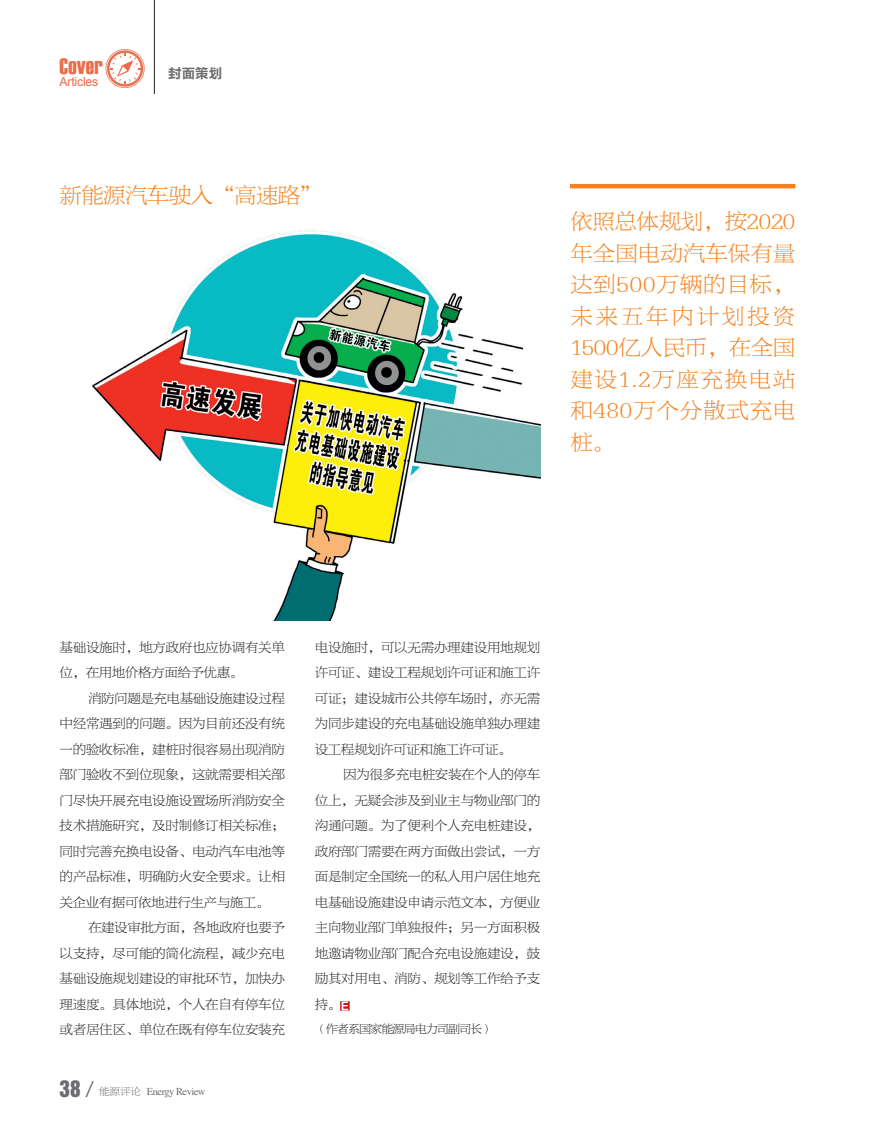
<style>
.page{position:relative;width:872px;height:1127px;background:#fff}
.page>*{position:absolute;margin:0;border:0;box-sizing:border-box;transform-origin:0 0}
.抽文{font:22.5px/31.5px "FZBYSK GBK1 0";letter-spacing:.035em;color:#f58220;text-align:justify}
.抽文-2{font:22.5px "FZBYSK GBK1 0";letter-spacing:-.03em;color:#f58220}
.大标题{font:22.5px "Haettenschweiler";letter-spacing:.01em;color:#ec6d4b;scale:1.04 1}
.t1{font:21px "Helvetica Inserat LT Std";color:#6c6d70}
.内文{font:13.5px/25.5px "FZBYSK GBK1 0";letter-spacing:-.02em;color:#231f20;text-align:justify}
.眉头{font:13.5px "FZLTCHK GBK1 0";color:#6c6d70}
.眉头-2{font:12.45px "Arial";letter-spacing:-.02em;color:#ec6d4b}
.文章结尾作者{font:12px "FZBYSK GBK1 0";letter-spacing:-.075em;color:#231f20}
.t2{font:10.5px "Times";letter-spacing:-.05em;color:#6c6d70}
.s1{font-family:"FZBYSK GBK1 0";font-size:24px}
.s2{font-family:"FZBYSK GBK1 0"}
</style>
<div class="page">
<svg style="left:340px;top:1001px;width:9px;height:9px"></svg>
<img style="left:92px;top:230px;width:448px;height:391px">
<hr style="left:570px;top:184px;width:225px;height:4px;background:#f58220">
<svg style="left:106px;top:49px;width:39px;height:39px"></svg>
<hr style="left:154px;top:0;width:1px;height:94px;background:#231f20">
<p class="大标题" style="left:59px;top:51px;width:43px">Cover</p>
<p class="眉头" style="left:168px;top:66px;width:55px">封面策划</p>
<p class="眉头-2" style="left:59px;top:73px;width:40px">Articles</p>
<p class="抽文-2" style="left:60px;top:184px;width:264px">新能源汽车驶入“高速路”</p>
<p class="抽文" style="left:570px;top:206px;width:227px">依照总体规划，按2020年全国电动汽车保有量达到500万辆的目标，未来五年内计划投资1500亿人民币，在全国建设1.2万座充换电站和480万个分散式充电桩。</p>
<p class="内文" style="left:60px;top:634px;width:227px">基础设施时，地方政府也应协调有关单位，在用地价格方面给予优惠。</p>
<p class="内文" style="left:60px;top:685px;width:227px;text-indent:29px">消防问题是充电基础设施建设过程中经常遇到的问题。因为目前还没有统一的验收标准，建桩时很容易出现消防部门验收不到位现象，这就需要相关部门尽快开展充电设施设置场所消防安全技术措施研究，及时制修订相关标准；同时完善充换电设备、电动汽车电池等的产品标准，明确防火安全要求。让相关企业有据可依地进行生产与施工。</p>
<p class="内文" style="left:60px;top:915px;width:227px;text-indent:29px">在建设审批方面，各地政府也要予以支持，尽可能的简化流程，减少充电基础设施规划建设的审批环节，加快办理速度。具体地说，个人在自有停车位或者居住区、单位在既有停车位安装充</p>
<h2 class="t1" style="left:60px;top:1076px;width:37px">38<span class="s1">/</span></h2>
<p class="t2" style="left:99px;top:1082px;width:108px"><span class="s2">能源评论</span> Energy Review</p>
<p class="内文" style="left:315px;top:634px;width:227px">电设施时，可以无需办理建设用地规划许可证、建设工程规划许可证和施工许可证；建设城市公共停车场时，亦无需为同步建设的充电基础设施单独办理建设工程规划许可证和施工许可证。</p>
<p class="内文" style="left:315px;top:762px;width:227px;text-indent:29px">因为很多充电桩安装在个人的停车位上，无疑会涉及到业主与物业部门的沟通问题。为了便利个人充电桩建设，政府部门需要在两方面做出尝试，一方面是制定全国统一的私人用户居住地充电基础设施建设申请示范文本，方便业主向物业部门单独报件；另一方面积极地邀请物业部门配合充电设施建设，鼓励其对用电、消防、规划等工作给予支持。</p>
<p class="文章结尾作者" style="left:315px;top:1022px;width:180px">（作者系国家能源局电力司副司长）</p>
</div>
